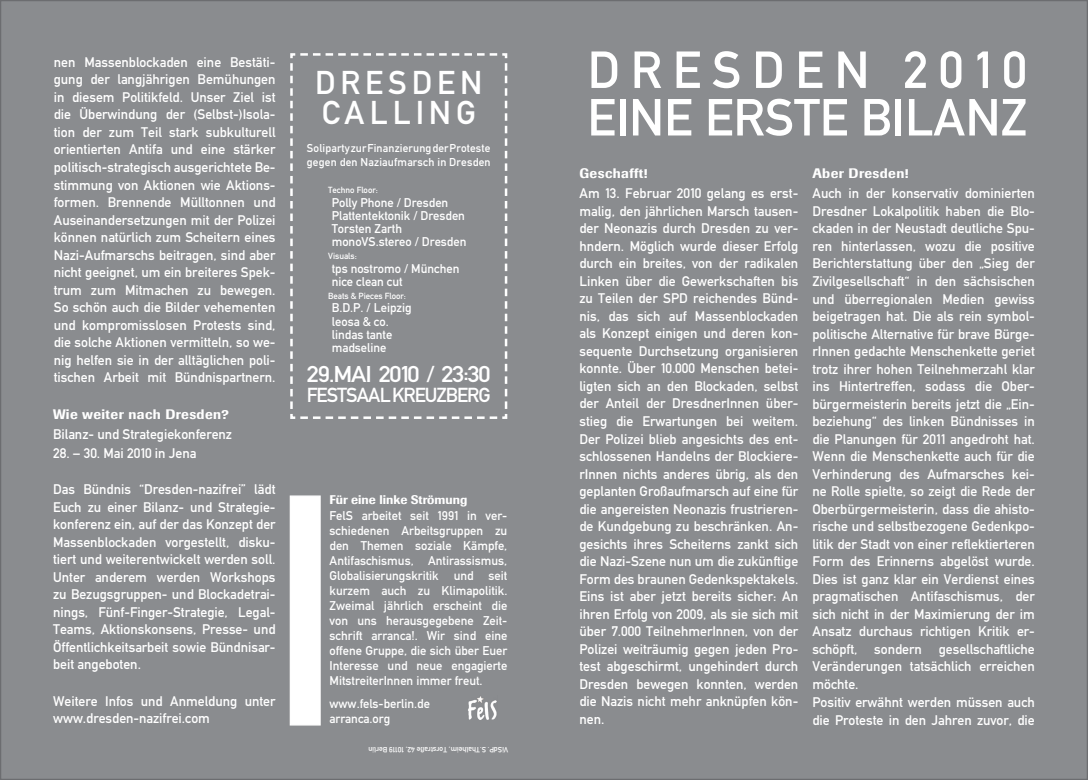
<style>
.page{position:relative;width:1088px;height:780px;background:#fff}
.page>*{position:absolute;margin:0;border:0;box-sizing:border-box;transform-origin:0 0}
.t1{font:51.25px/47.5px "DIN 1451 Mittelschrift Alt Regular";color:#fff}
.t2{font:32.5px/30px "DIN 1451 Mittelschrift Alt Regular";letter-spacing:.15em;color:#fff}
.t3{font:22.5px "DIN 1451 Mittelschrift Alt Regular";letter-spacing:-.05em;color:#fff;scale:1.11 1}
.t4{font:20px "DIN 1451 Mittelschrift Alt Regular";letter-spacing:-.05em;color:#fff}
.t5{font:13.75px/17.5px "DIN 1451 Mittelschrift Alt Regular";color:#fff;text-align:justify}
.t6{font:500 13.75px "Berthold Imago";letter-spacing:.03em;color:#fff}
.t7{font:12.5px/15px "DIN 1451 Mittelschrift Alt Regular";color:#fff}
.t8{font:500 12.5px "Berthold Imago";color:#fff}
.t9{font:11.25px/13.2px "DIN 1451 Mittelschrift Alt Regular";letter-spacing:.02em;color:#fff}
.t10{font:8.75px "DIN 1451 Mittelschrift Alt Regular";color:#fff}
.t11{font:7.5px "DIN 1451 Mittelschrift Alt Regular";color:#fff}
</style>
<div class="page">
<div style="left:1px;top:1px;width:1086px;height:778px;background:#8a8c8f"></div>
<div style="left:290px;top:495px;width:31px;height:230px;background:#fff;border:1px solid #fff"></div>
<img style="left:468px;top:696px;width:29px;height:23px">
<svg style="left:290px;top:53px;width:218px;height:366px"></svg>
<p class="t5" style="left:54px;top:53px;width:223px">nen Massenblockaden eine Bestäti&shy;gung der langjährigen Bemühungen in diesem Politikfeld. Unser Ziel ist die Überwindung der (Selbst-)Isola&shy;tion der zum Teil stark subkulturell orientierten Antifa und eine stärker politisch-strategisch ausgerichtete Be&shy;stimmung von Aktionen wie Aktions&shy;formen. Brennende Mülltonnen und Auseinandersetzungen mit der Polizei können natürlich zum Scheitern eines Nazi-Aufmarschs beitragen, sind aber nicht geeignet, um ein breiteres Spek&shy;trum zum Mitmachen zu bewegen.<br>So schön auch die Bilder vehementen und kompromisslosen Protests sind, die solche Aktionen vermitteln, so we&shy;nig helfen sie in der alltäglichen poli&shy;tischen Arbeit mit Bündnispartnern.</p>
<p class="t6" style="left:53px;top:406px;width:177px">Wie weiter nach Dresden?</p>
<p class="t5" style="left:53px;top:426px;width:180px">Bilanz- und Strategiekonferenz</p>
<p class="t5" style="left:53px;top:444px;width:145px">28. – 30. Mai 2010 in Jena</p>
<p class="t5" style="left:53px;top:480px;width:224px">Das Bündnis “Dresden-nazifrei” lädt Euch zu einer Bilanz- und Strategie&shy;konferenz ein, auf der das Konzept der Massenblockaden vorgestellt, disku&shy;tiert und weiterentwickelt werden soll.<br>Unter anderem werden Workshops zu Bezugsgruppen- und Blockadetrai&shy;nings, Fünf-Finger-Strategie, Legal-Teams, Aktionskonsens, Presse- und Öffentlichkeitsarbeit sowie Bündnisar&shy;beit angeboten.</p>
<p class="t5" style="left:53px;top:692px;width:224px">Weitere Infos und Anmeldung unter www.dresden-nazifrei.com</p>
<h2 class="t2" style="left:315px;top:68px;width:169px">DRESDEN<br>CALLING</h2>
<p class="t9" style="left:307px;top:142px;width:185px">Soliparty zur Finanzierung der Proteste gegen den Naziaufmarsch in Dresden</p>
<p class="t10" style="left:328px;top:185px;width:51px">Techno Floor:</p>
<p class="t7" style="left:332px;top:195px;width:136px;line-height:13.2px">Polly Phone / Dresden<br>Plattentektonik / Dresden<br>Torsten Zarth monoVS.stereo / Dresden</p>
<p class="t10" style="left:328px;top:251px;width:30px">Visuals:</p>
<p class="t7" style="left:332px;top:261px;width:129px;line-height:13.2px">tps nostromo / München nice clean cut</p>
<p class="t10" style="left:328px;top:291px;width:79px">Beats &amp; Pieces Floor:</p>
<p class="t7" style="left:332px;top:301px;width:81px;line-height:13.2px">B.D.P. / Leipzig leosa &amp; co. lindas tante madseline</p>
<h3 class="t3" style="left:307px;top:361px;width:167px">29.MAI 2010 / 23:30</h3>
<h3 class="t4" style="left:307px;top:383px;width:185px">FESTSAAL KREUZBERG</h3>
<p class="t8" style="left:330px;top:492px;width:139px">Für eine linke Strömung</p>
<p class="t7" style="left:330px;top:508px;width:179px;text-align:justify">FelS arbeitet seit 1991 in ver&shy;schiedenen Arbeitsgruppen zu den Themen soziale Kämpfe, Antifaschismus, Antirassismus, Globalisierungskritik und seit kurzem auch zu Klimapolitik.<br>Zweimal jährlich erscheint die von uns herausgegebene Zeit&shy;schrift arranca!. Wir sind eine offene Gruppe, die sich über Euer Interesse und neue engagierte MitstreiterInnen immer freut.</p>
<p class="t7" style="left:330px;top:696px;width:102px">www.fels-berlin.de arranca.org</p>
<p class="t11" style="left:508px;top:754px;width:141px;rotate:-180deg">ViSdP. S.Thalheim, Torstraße 42, 10119 Berlin</p>
<h1 class="t1" style="left:587px;top:46px;width:441px">DRESDEN 2010<br>EINE ERSTE BILANZ</h1>
<p class="t6" style="left:579px;top:165px;width:70px">Geschafft!</p>
<p class="t5" style="left:579px;top:185px;width:220px">Am 13. Februar 2010 gelang es erst&shy;malig, den jährlichen Marsch tausen&shy;der Neonazis durch Dresden zu ver&shy;hndern. Möglich wurde dieser Erfolg durch ein breites, von der radikalen Linken über die Gewerkschaften bis zu Teilen der SPD reichendes Bünd&shy;nis, das sich auf Massenblockaden als Konzept einigen und deren kon&shy;sequente Durchsetzung organisieren konnte. Über 10.000 Menschen betei&shy;ligten sich an den Blockaden, selbst der Anteil der DresdnerInnen über&shy;stieg die Erwartungen bei weitem.<br>Der Polizei blieb angesichts des ent&shy;schlossenen Handelns der Blockiere&shy;rInnen nichts anderes übrig, als den geplanten Großaufmarsch auf eine für die angereisten Neonazis frustrieren&shy;de Kundgebung zu beschränken. An&shy;gesichts ihres Scheiterns zankt sich die Nazi-Szene nun um die zukünftige Form des braunen Gedenkspektakels.<br>Eins ist aber jetzt bereits sicher: An ihren Erfolg von 2009, als sie sich mit über 7.000 TeilnehmerInnen, von der Polizei weiträumig gegen jeden Pro&shy;test abgeschirmt, ungehindert durch Dresden bewegen konnten, werden die Nazis nicht mehr anknüpfen kön&shy;nen.</p>
<p class="t6" style="left:812px;top:165px;width:98px">Aber Dresden!</p>
<p class="t5" style="left:812px;top:185px;width:224px;text-align:left">Auch in der konservativ dominierten Dresdner Lokalpolitik haben die Blo&shy;ckaden in der Neustadt deutliche Spu&shy;ren hinterlassen, wozu die positive Berichterstattung über den „Sieg der Zivilgesellschaft“ in den sächsischen und überregionalen Medien gewiss beigetragen hat. Die als rein symbol&shy;politische Alternative für brave Bürge&shy;rInnen gedachte Menschenkette geriet trotz ihrer hohen Teilnehmerzahl klar ins Hintertreffen, sodass die Ober&shy;bürgermeisterin bereits jetzt die „Ein&shy;beziehung“ des linken Bündnisses in die Planungen für 2011 angedroht hat.<br>Wenn die Menschenkette auch für die Verhinderung des Aufmarsches kei&shy;ne Rolle spielte, so zeigt die Rede der Oberbürgermeisterin, dass die ahisto&shy;rische und selbstbezogene Gedenkpo&shy;litik der Stadt von einer reflektierteren Form des Erinnerns abgelöst wurde.<br>Dies ist ganz klar ein Verdienst eines pragmatischen Antifaschismus, der sich nicht in der Maximierung der im Ansatz durchaus richtigen Kritik er&shy;schöpft, sondern gesellschaftliche Veränderungen tatsächlich erreichen möchte.<br>Positiv erwähnt werden müssen auch die Proteste in den Jahren zuvor, die</p>
</div>
